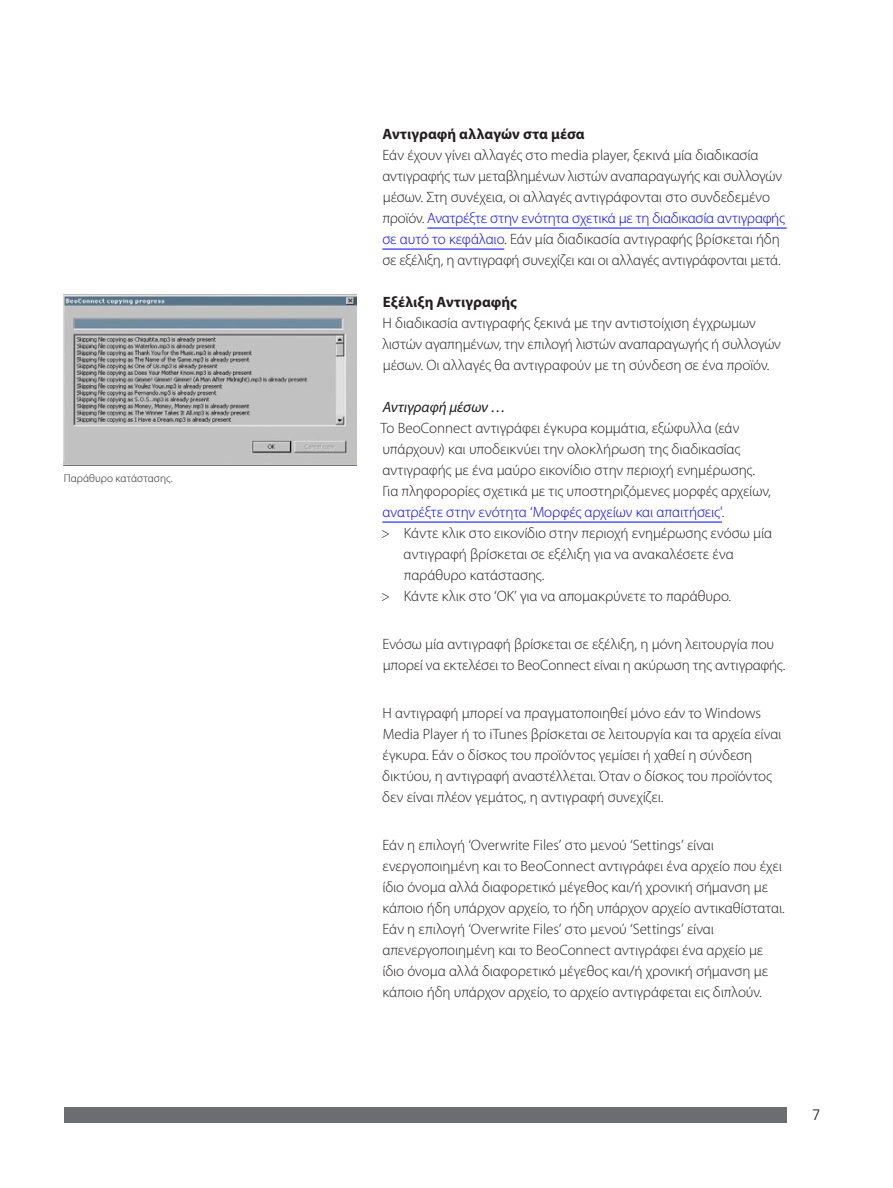
<style>
.page{position:relative;width:893px;height:1188px;background:#fff}
.page>*{position:absolute;margin:0;border:0;box-sizing:border-box;transform-origin:0 0}
.t1{font:300 15px/21px "Myriad Pro";letter-spacing:-.005em;color:#231f20}
.t2{font:300 15px "Myriad Pro";letter-spacing:-.005em;color:#00f}
.t3{font:700 15px "Myriad Pro";letter-spacing:.005em;color:#231f20}
.t4{font:italic 15px "Myriad Pro";letter-spacing:-.005em;color:#231f20}
.t5{font:300 15px "Frutiger LT Com";color:#231f20}
.t6{font:300 11.25px "Myriad Pro";letter-spacing:.005em;color:#231f20}
.s1{color:#00f}
.s2{color:#231f20}
</style>
<div class="page">
<div style="left:64px;top:1107px;width:723px;height:15px;background:#6c6d70"></div>
<hr style="left:427px;top:228px;width:360px;height:1px;background:#00f">
<hr style="left:382px;top:249px;width:122px;height:1px;background:#00f">
<hr style="left:382px;top:522px;width:340px;height:1px;background:#00f">
<img style="left:64px;top:294px;width:292px;height:172px">
<p class="t6" style="left:64px;top:471px;width:110px">Παράθυρο κατάστασης.</p>
<p class="t3" style="left:383px;top:124px;width:204px">Αντιγραφή αλλαγών στα μέσα</p>
<p class="t1" style="left:382px;top:144px;width:404px">Εάν έχουν γίνει αλλαγές στο media player, ξεκινά μία διαδικασία αντιγραφής των μεταβλημένων λιστών αναπαραγωγής και συλλογών μέσων. Στη συνέχεια, οι αλλαγές αντιγράφονται στο συνδεδεμένο προϊόν. <span class="s1">Ανατρέξτε στην ενότητα σχετικά με τη διαδικασία αντιγραφής σε αυτό το κεφάλαιο</span>. Εάν μία διαδικασία αντιγραφής βρίσκεται ήδη σε εξέλιξη, η αντιγραφή συνεχίζει και οι αλλαγές αντιγράφονται μετά.</p>
<p class="t3" style="left:383px;top:292px;width:136px">Εξέλιξη Αντιγραφής</p>
<p class="t1" style="left:382px;top:312px;width:400px">Η διαδικασία αντιγραφής ξεκινά με την αντιστοίχιση έγχρωμων λιστών αγαπημένων, την επιλογή λιστών αναπαραγωγής ή συλλογών μέσων. Οι αλλαγές θα αντιγραφούν με τη σύνδεση σε ένα προϊόν.</p>
<p class="t4" style="left:383px;top:398px;width:125px">Αντιγραφή μέσων …</p>
<p class="t1" style="left:381px;top:417px;width:360px">Το BeoConnect αντιγράφει έγκυρα κομμάτια, εξώφυλλα (εάν</p>
<p class="t1" style="left:382px;top:438px;width:359px">υπάρχουν) και υποδεικνύει την ολοκλήρωση της διαδικασίας</p>
<p class="t1" style="left:382px;top:459px;width:374px">αντιγραφής με ένα μαύρο εικονίδιο στην περιοχή ενημέρωσης.</p>
<p class="t1" style="left:383px;top:480px;width:390px">Για πληφορορίες σχετικά με τις υποστηριζόμενες μορφές αρχείων,</p>
<p class="t2" style="left:382px;top:503px;width:344px">ανατρέξτε στην ενότητα ‘Μορφές αρχείων και απαιτήσεις'<span class="s2">.</span></p>
<p class="t1" style="left:381px;top:522px;width:392px">&gt; Κάντε κλικ στο εικονίδιο στην περιοχή ενημέρωσης ενόσω μία</p>
<p class="t1" style="left:404px;top:543px;width:332px">αντιγραφή βρίσκεται σε εξέλιξη για να ανακαλέσετε ένα</p>
<p class="t1" style="left:404px;top:564px;width:142px">παράθυρο κατάστασης.</p>
<p class="t1" style="left:381px;top:585px;width:351px">&gt; Κάντε κλικ στο ‘OK’ για να απομακρύνετε το παράθυρο.</p>
<p class="t1" style="left:383px;top:633px;width:404px">Ενόσω μία αντιγραφή βρίσκεται σε εξέλιξη, η μόνη λειτουργία που μπορεί να εκτελέσει το BeoConnect είναι η ακύρωση της αντιγραφής.</p>
<p class="t1" style="left:382px;top:702px;width:401px">Η αντιγραφή μπορεί να πραγματοποιηθεί μόνο εάν το Windows Media Player ή το iTunes βρίσκεται σε λειτουργία και τα αρχεία είναι έγκυρα. Εάν ο δίσκος του προϊόντος γεμίσει ή χαθεί η σύνδεση δικτύου, η αντιγραφή αναστέλλεται. Όταν ο δίσκος του προϊόντος δεν είναι πλέον γεμάτος, η αντιγραφή συνεχίζει.</p>
<p class="t1" style="left:382px;top:834px;width:404px">Εάν η επιλογή ‘Overwrite Files’ στο μενού ‘Settings’ είναι ενεργοποιημένη και το BeoConnect αντιγράφει ένα αρχείο που έχει ίδιο όνομα αλλά διαφορετικό μέγεθος και/ή χρονική σήμανση με κάποιο ήδη υπάρχον αρχείο, το ήδη υπάρχον αρχείο αντικαθίσταται.<br>Εάν η επιλογή ‘Overwrite Files’ στο μενού ‘Settings’ είναι απενεργοποιημένη και το BeoConnect αντιγράφει ένα αρχείο με ίδιο όνομα αλλά διαφορετικό μέγεθος και/ή χρονική σήμανση με κάποιο ήδη υπάρχον αρχείο, το αρχείο αντιγράφεται εις διπλούν.</p>
<p class="t5" style="left:812px;top:1106px;width:10px">7</p>
</div>
